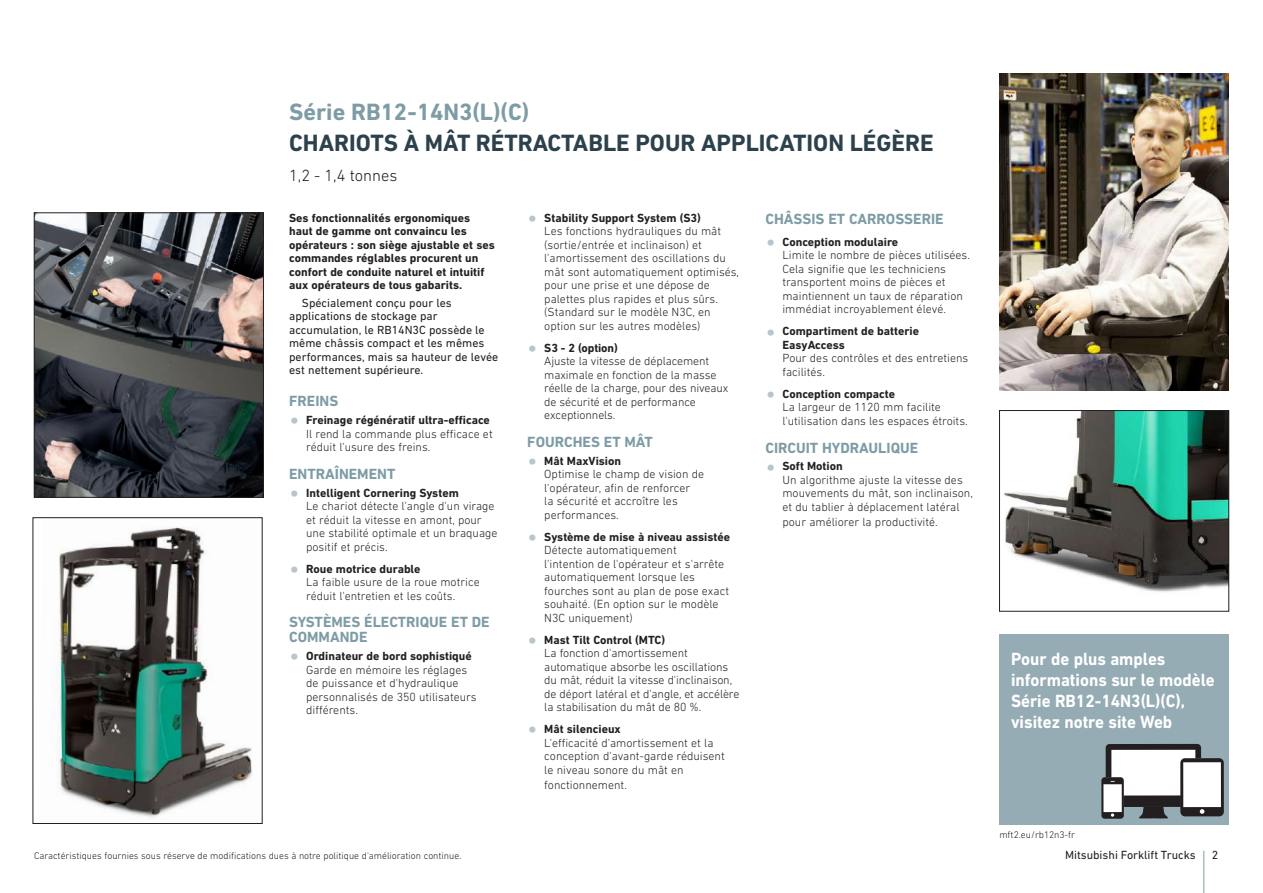
<style>
.page{position:relative;width:1263px;height:893px;background:#fff}
.page>*{position:absolute;margin:0;border:0;box-sizing:border-box;transform-origin:0 0}
.t1{font:700 24px "DIN Next LT Pro";color:#2c414c}
.t2{font:700 24px "DIN Next LT Pro";color:#7e9ca5}
.t3{font:700 18px/21px "DIN Next LT Pro";color:#fff;scale:.94 1}
.t4{font:300 16.5px "DIN Next LT Pro";color:#23191c}
.t5{font:700 15px/15px "DIN Next LT Pro";color:#7e9ca5}
.t6{font:300 12px/13.5px "DIN Next LT Pro";color:#231f20}
.t7{font:700 12px/13.5px "DIN Next LT Pro";color:#231f20}
.t8{font:12px/13.5px "DIN Next LT Pro";color:#231f20}
.t9{font:300 9.75px "DIN Next LT Pro";color:#231f20}
.s1{font-weight:400;font-size:24px;color:#b8c6cc}
.s2{font-weight:700}
</style>
<div class="page">
<div style="left:999px;top:634px;width:230px;height:191px;background:#95acb4"></div>
<div style="left:1111px;top:750px;width:84px;height:46px;background:#fff"></div>
<svg style="left:1139px;top:807px;width:29px;height:12px"></svg>
<div style="left:1101px;top:777px;width:23px;height:42px;background:#231f20;border-radius:3px"></div>
<svg style="left:1111px;top:813px;width:3px;height:4px"></svg>
<div style="left:1103px;top:784px;width:19px;height:28px;background:#fff"></div>
<div style="left:1180px;top:758px;width:44px;height:58px;background:#231f20;border-radius:5px"></div>
<svg style="left:1200px;top:809px;width:4px;height:5px"></svg>
<div style="left:1183px;top:762px;width:38px;height:45px;background:#fff"></div>
<svg style="left:1106px;top:744px;width:95px;height:38px"></svg>
<div style="left:1124px;top:795px;width:57px;height:12px;background:#231f20"></div>
<img style="left:36px;top:215px;width:226px;height:280px">
<div style="left:34px;top:213px;width:230px;height:284px;border:1px solid #231f20"></div>
<img style="left:1004px;top:412px;width:223px;height:180px">
<div style="left:999px;top:410px;width:230px;height:201px;border:1px solid #231f20"></div>
<img style="left:56px;top:527px;width:196px;height:291px">
<div style="left:33px;top:517px;width:229px;height:307px;border:1px solid #231f20"></div>
<img style="left:999px;top:73px;width:230px;height:317px">
<hr style="left:1203px;top:851px;width:1px;height:42px;background:#7e9ca5">
<h1 class="t2" style="left:289px;top:98px;width:242px">Série RB12-14N3(L)(C)</h1>
<h1 class="t1" style="left:289px;top:129px;width:646px">CHARIOTS À MÂT RÉTRACTABLE POUR APPLICATION LÉGÈRE</h1>
<h3 class="t4" style="left:289px;top:165px;width:110px">1,2 - 1,4 tonnes</h3>
<p class="t7" style="left:289px;top:211px;width:207px">Ses fonctionnalités ergonomiques haut de gamme ont convaincu les opérateurs : son siège ajustable et ses commandes réglables procurent un confort de conduite naturel et intuitif aux opérateurs de tous gabarits.</p>
<p class="t8" style="left:289px;top:296px;width:211px;text-indent:13px">Spécialement conçu pour les applications de stockage par accumulation, le RB14N3C possède le même châssis compact et les mêmes performances, mais sa hauteur de levée est nettement supérieure.</p>
<p class="t5" style="left:289px;top:394px;width:51px">FREINS</p>
<p class="t6" style="left:306px;top:413px;width:188px;text-indent:-17px"><span class="s1">•</span> <span class="s2">Freinage régénératif ultra-efficace<br></span>Il rend la commande plus efficace et réduit l'usure des freins.</p>
<p class="t5" style="left:289px;top:466px;width:108px">ENTRAÎNEMENT</p>
<p class="t6" style="left:306px;top:486px;width:193px;text-indent:-17px"><span class="s1">•</span> <span class="s2">Intelligent Cornering System<br></span>Le chariot détecte l'angle d'un virage et réduit la vitesse en amont, pour une stabilité optimale et un braquage positif et précis.</p>
<p class="t6" style="left:306px;top:562px;width:175px;text-indent:-17px"><span class="s1">•</span> <span class="s2">Roue motrice durable<br></span>La faible usure de la roue motrice réduit l'entretien et les coûts.</p>
<p class="t5" style="left:289px;top:615px;width:202px">SYSTÈMES ÉLECTRIQUE ET DE<br>COMMANDE</p>
<p class="t6" style="left:306px;top:649px;width:172px;text-indent:-17px"><span class="s1">•</span> <span class="s2">Ordinateur de bord sophistiqué<br></span>Garde en mémoire les réglages de puissance et d'hydraulique personnalisés de 350 utilisateurs différents.</p>
<p class="t9" style="left:34px;top:850px;width:429px">Caractéristiques fournies sous réserve de modifications dues à notre politique d'amélioration continue.</p>
<p class="t6" style="left:544px;top:211px;width:196px;text-indent:-17px"><span class="s1">•</span> <span class="s2">Stability Support System (S3)<br></span>Les fonctions hydrauliques du mât (sortie/entrée et inclinaison) et l'amortissement des oscillations du mât sont automatiquement optimisés, pour une prise et une dépose de palettes plus rapides et plus sûrs. (Standard sur le modèle N3C, en option sur les autres modèles)</p>
<p class="t6" style="left:544px;top:341px;width:186px;text-indent:-17px"><span class="s1">•</span> <span class="s2">S3 - 2 (option)<br></span>Ajuste la vitesse de déplacement maximale en fonction de la masse réelle de la charge, pour des niveaux de sécurité et de performance exceptionnels.</p>
<p class="t5" style="left:527px;top:434px;width:127px">FOURCHES ET MÂT</p>
<p class="t6" style="left:544px;top:454px;width:161px;text-indent:-17px"><span class="s1">•</span> <span class="s2">Mât MaxVision<br></span>Optimise le champ de vision de l'opérateur, afin de renforcer<br>la sécurité et accroître les performances.</p>
<p class="t6" style="left:544px;top:530px;width:187px;text-indent:-17px"><span class="s1">•</span> <span class="s2">Système de mise à niveau assistée<br></span>Détecte automatiquement<br>l'intention de l'opérateur et s'arrête automatiquement lorsque les fourches sont au plan de pose exact souhaité. (En option sur le modèle<br>N3C uniquement)</p>
<p class="t6" style="left:544px;top:633px;width:197px;text-indent:-17px"><span class="s1">•</span> <span class="s2">Mast Tilt Control (MTC)<br></span>La fonction d'amortissement automatique absorbe les oscillations du mât, réduit la vitesse d'inclinaison, de déport latéral et d'angle, et accélère la stabilisation du mât de 80 %.</p>
<p class="t6" style="left:544px;top:722px;width:182px;text-indent:-17px"><span class="s1">•</span> <span class="s2">Mât silencieux<br></span>L'efficacité d'amortissement et la conception d'avant-garde réduisent le niveau sonore du mât en</p>
<p class="t6" style="left:544px;top:778px;width:84px">fonctionnement.</p>
<p class="t5" style="left:765px;top:211px;width:180px">CHÂSSIS ET CARROSSERIE</p>
<p class="t6" style="left:782px;top:235px;width:189px;text-indent:-17px"><span class="s1">•</span> <span class="s2">Conception modulaire<br></span>Limite le nombre de pièces utilisées.<br>Cela signifie que les techniciens transportent moins de pièces et maintiennent un taux de réparation immédiat incroyablement élevé.</p>
<p class="t7" style="left:782px;top:324px;width:138px;text-indent:-17px"><span class="s1">•</span> Compartiment de batterie<br>EasyAccess</p>
<p class="t6" style="left:782px;top:351px;width:187px">Pour des contrôles et des entretiens facilités.</p>
<p class="t6" style="left:782px;top:387px;width:187px;text-indent:-17px"><span class="s1">•</span> <span class="s2">Conception compacte<br></span>La largeur de 1120 mm facilite l'utilisation dans les espaces étroits.</p>
<p class="t5" style="left:765px;top:440px;width:154px">CIRCUIT HYDRAULIQUE</p>
<p class="t6" style="left:782px;top:459px;width:192px;text-indent:-17px"><span class="s1">•</span> <span class="s2">Soft Motion<br></span>Un algorithme ajuste la vitesse des mouvements du mât, son inclinaison, et du tablier à déplacement latéral</p>
<p class="t6" style="left:782px;top:515px;width:157px">pour améliorer la productivité.</p>
<h2 class="t3" style="left:1011px;top:649px;width:218px">Pour de plus amples informations sur le modèle<br>Série RB12-14N3(L)(C), visitez notre site Web</h2>
<p class="t9" style="left:999px;top:829px;width:77px">mft2.eu/rb12n3-fr</p>
<p class="t8" style="left:1065px;top:848px;width:132px">Mitsubishi Forklift Trucks</p>
<p class="t8" style="left:1212px;top:848px;width:8px">2</p>
</div>
